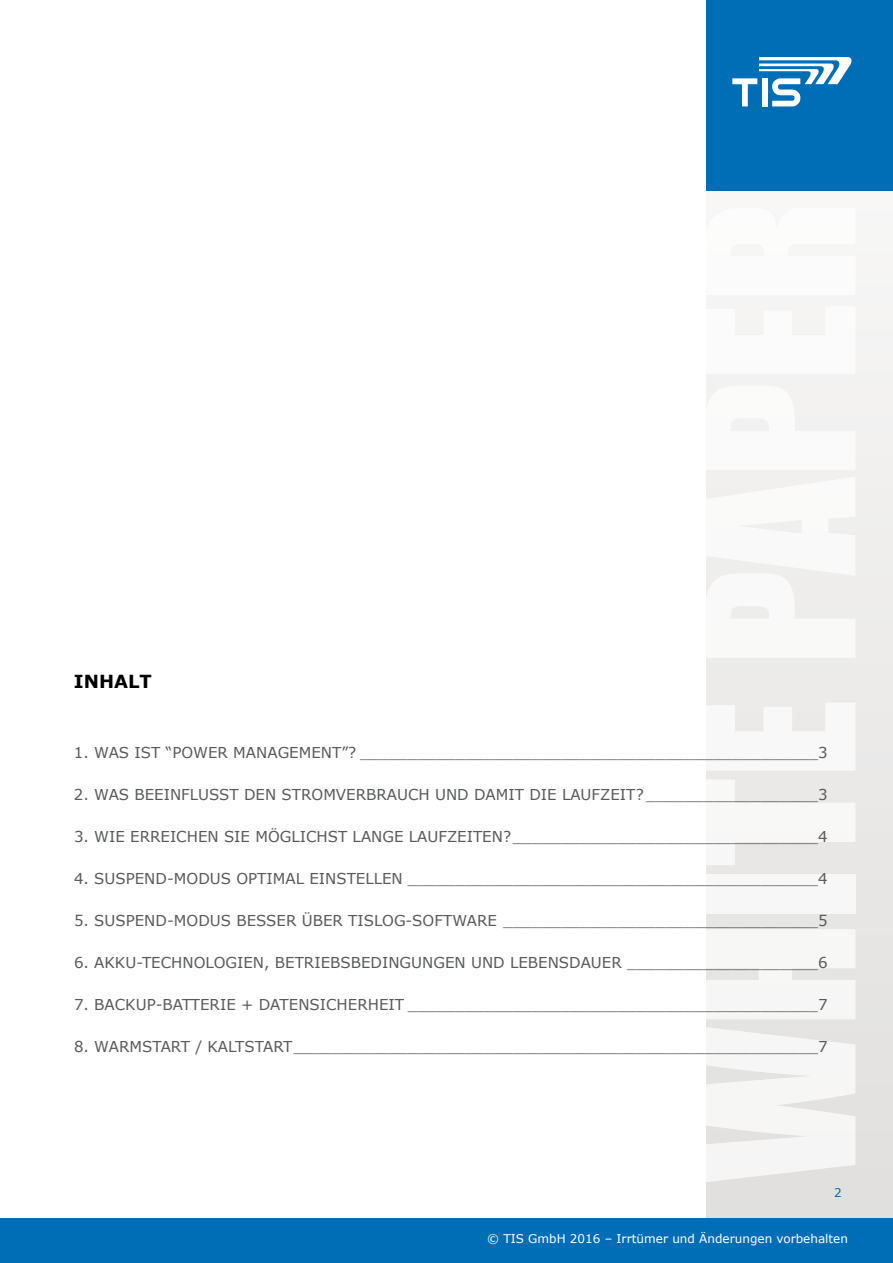
<style>
.page{position:relative;width:893px;height:1263px;background:#fff}
.page>*{position:absolute;margin:0;border:0;box-sizing:border-box;transform-origin:0 0}
.t1{font:700 18px "Verdana";color:#000}
.t2{font:15px "Verdana";color:#58595b}
.t3{font:12px "Verdana";color:#fff}
.t4{font:12px "Verdana";color:#006eb7}
</style>
<div class="page">
<div style="left:706px;top:0;width:187px;height:1263px;background:#ebebea"></div>
<div style="left:706px;top:0;width:187px;height:191px;background:#006eb7"></div>
<svg style="left:732px;top:57px;width:120px;height:49px"></svg>
<div style="left:0;top:1218px;width:893px;height:45px;background:#006eb7"></div>
<p class="t1" style="left:74px;top:668px;width:79px">INHALT</p>
<p class="t2" style="left:74px;top:742px;width:755px">1. WAS IST “POWER MANAGEMENT”? ________________________________________________3</p>
<p class="t2" style="left:74px;top:784px;width:755px">2. WAS BEEINFLUSST DEN STROMVERBRAUCH UND DAMIT DIE LAUFZEIT?__________________3</p>
<p class="t2" style="left:74px;top:826px;width:755px">3. WIE ERREICHEN SIE MÖGLICHST LANGE LAUFZEITEN?________________________________4</p>
<p class="t2" style="left:74px;top:868px;width:755px">4. SUSPEND-MODUS OPTIMAL EINSTELLEN ___________________________________________4</p>
<p class="t2" style="left:74px;top:910px;width:755px">5. SUSPEND-MODUS BESSER ÜBER TISLOG-SOFTWARE _________________________________5</p>
<p class="t2" style="left:74px;top:952px;width:755px">6. AKKU-TECHNOLOGIEN, BETRIEBSBEDINGUNGEN UND LEBENSDAUER ____________________6</p>
<p class="t2" style="left:74px;top:994px;width:755px">7. BACKUP-BATTERIE + DATENSICHERHEIT ___________________________________________7</p>
<p class="t2" style="left:74px;top:1036px;width:755px">8. WARMSTART / KALTSTART_______________________________________________________7</p>
<p class="t4" style="left:834px;top:1184px;width:9px">2</p>
<p class="t3" style="left:487px;top:1230px;width:362px">© TIS GmbH 2016 – Irrtümer und Änderungen vorbehalten</p>
</div>
